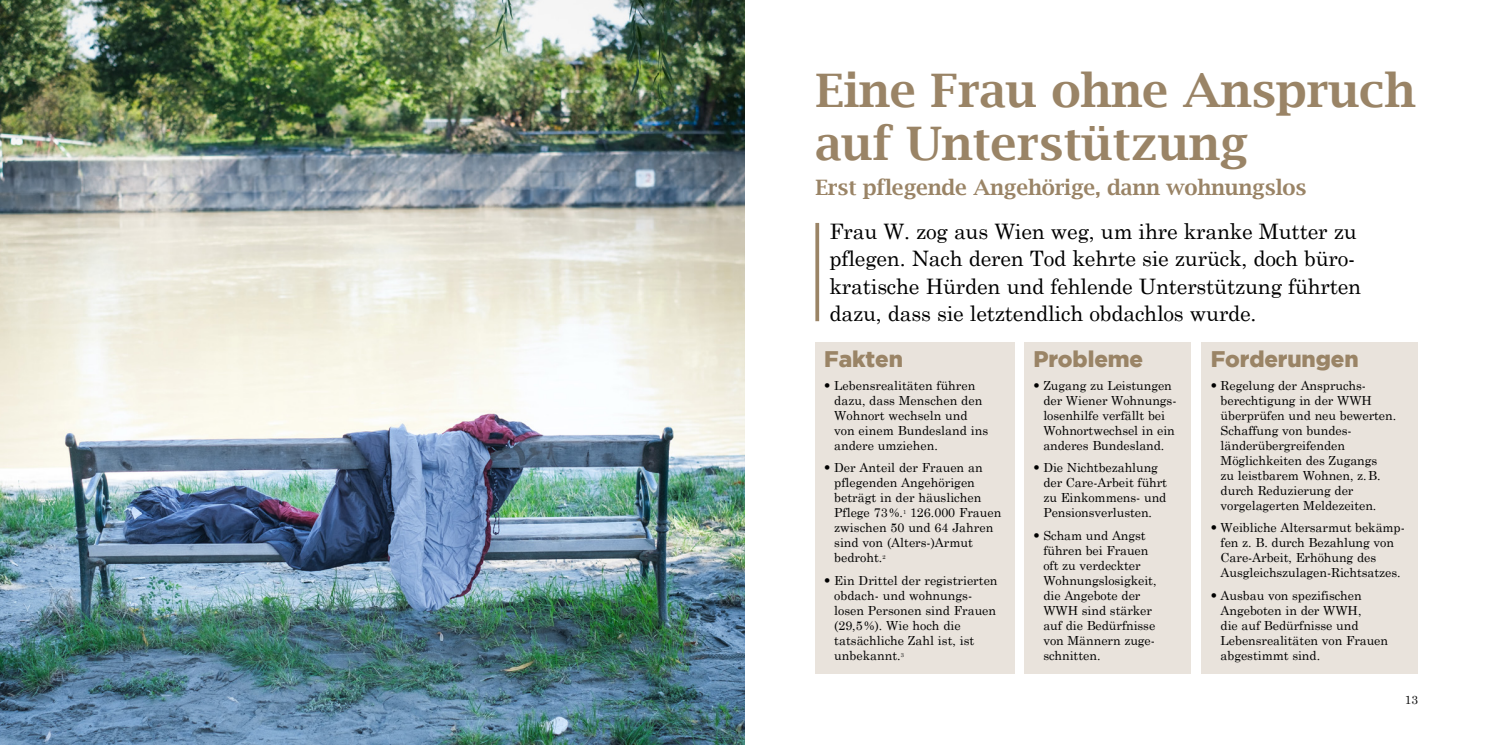
<style>
.page{position:relative;width:1489px;height:745px;background:#fff}
.page>*{position:absolute;margin:0;border:0;box-sizing:border-box;transform-origin:0 0}
.t1{font:600 46.25px/53.8px "Lucida Bright";letter-spacing:-.005em;color:#9a8466}
.t2{font:900 22.5px "Gotham";letter-spacing:-.005em;color:#9a8466}
.t3{font:21.25px/27.5px "Century Schoolbook";letter-spacing:-.01em;color:#000}
.t4{font:600 21.25px "Lucida Bright";letter-spacing:-.01em;color:#9a8466}
.t5{font:12.5px/15px "Century Schoolbook";letter-spacing:-.005em;color:#000}
.t6{font:11.88px "Century Schoolbook";color:#000}
.s1{font-family:"Helvetica LT Com";font-weight:300}
</style>
<div class="page">
<div style="left:815px;top:342px;width:199px;height:331px;background:#e9e3dc"></div>
<div style="left:1024px;top:342px;width:167px;height:331px;background:#e9e3dc"></div>
<div style="left:1201px;top:342px;width:216px;height:331px;background:#e9e3dc"></div>
<svg style="left:815px;top:223px;width:4px;height:98px"></svg>
<img style="left:0;top:0;width:744px;height:744px">
<h1 class="t1" style="left:815px;top:63px;width:601px">Eine Frau ohne Anspruch auf Unterstützung</h1>
<h3 class="t4" style="left:815px;top:175px;width:492px">Erst pflegende Angehörige, dann wohnungslos</h3>
<h3 class="t3" style="left:829px;top:215px;width:533px">Frau W. zog aus Wien weg, um ihre kranke Mutter zu pflegen. Nach deren Tod kehrte sie zurück, doch büro&shy;kratische Hürden und fehlende Unterstützung führten dazu, dass sie letztendlich obdachlos wurde.</h3>
<h2 class="t2" style="left:824px;top:346px;width:80px">Fakten</h2>
<p class="t5" style="left:834px;top:376px;width:155px;text-indent:-10px"><span class="s1">•</span> Lebensrealitäten führen dazu, dass Menschen den<br>Wohnort wechseln und von einem Bundesland ins andere umziehen.</p>
<p class="t5" style="left:834px;top:458px;width:169px;text-indent:-10px"><span class="s1">•</span> Der Anteil der Frauen an pflegenden Angehörigen beträgt in der häuslichen<br>Pflege 73%.<sup>1</sup> 126.000 Frauen zwischen 50 und 64 Jahren sind von (Alters-)Armut bedroht.<sup>2</sup></p>
<p class="t5" style="left:834px;top:571px;width:165px;text-indent:-10px"><span class="s1">•</span> Ein Drittel der registrierten obdach- und wohnungs&shy;losen Personen sind Frauen (29,5%). Wie hoch die tatsächliche Zahl ist, ist unbekannt.<sup>3</sup></p>
<h2 class="t2" style="left:1033px;top:346px;width:111px">Probleme</h2>
<p class="t5" style="left:1043px;top:376px;width:133px;text-indent:-10px"><span class="s1">•</span> Zugang zu Leistungen der Wiener Wohnungs-- losenhilfe verfällt bei<br>Wohnortwechsel in ein anderes Bundesland.</p>
<p class="t5" style="left:1043px;top:458px;width:125px;text-indent:-10px"><span class="s1">•</span> Die Nichtbezahlung der Care-Arbeit führt zu Einkommens- und<br>Pensionsverlusten.</p>
<p class="t5" style="left:1043px;top:526px;width:115px;text-indent:-10px"><span class="s1">•</span> Scham und Angst führen bei Frauen oft zu verdeckter<br>Wohnungslosigkeit, die Angebote der<br>WWH sind stärker auf die Bedürfnisse von Männern zuge-- schnitten.</p>
<h2 class="t2" style="left:1210px;top:346px;width:149px">Forderungen</h2>
<p class="t5" style="left:1220px;top:376px;width:177px;text-indent:-10px"><span class="s1">•</span> Regelung der Anspruchs&shy;berechtigung in der WWH überprüfen und neu bewerten.<br>Schaffung von bundes&shy;länderübergreifenden<br>Möglichkeiten des Zugangs<br>zu leistbarem Wohnen, z.B. durch Reduzierung der vorgelagerten Meldezeiten.</p>
<p class="t5" style="left:1220px;top:518px;width:186px;text-indent:-10px"><span class="s1">•</span> Weibliche Altersarmut bekämp&shy;fen z. B. durch Bezahlung von<br>Care-Arbeit, Erhöhung des<br>Ausgleichszulagen-Richtsatzes.</p>
<p class="t5" style="left:1220px;top:586px;width:169px;text-indent:-10px"><span class="s1">•</span> Ausbau von spezifischen<br>Angeboten in der WWH,<br>die auf Bedürfnisse und<br>Lebensrealitäten von Frauen abgestimmt sind.</p>
<p class="t6" style="left:1404px;top:689px;width:15px">13</p>
</div>
